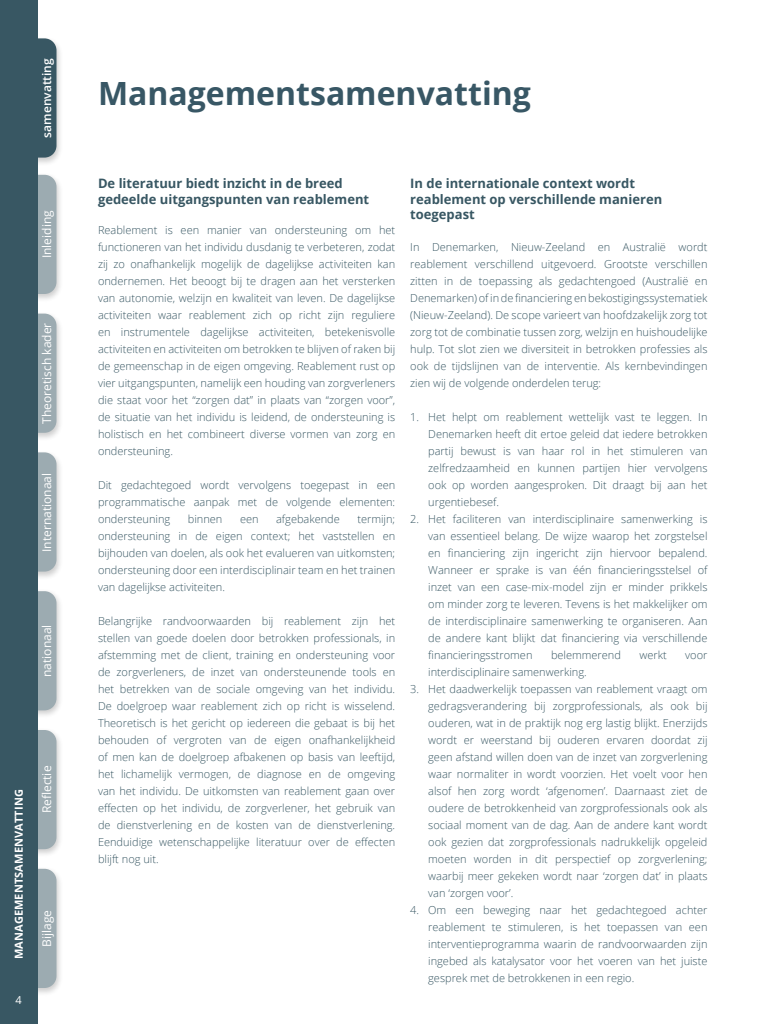
<style>
.page{position:relative;width:768px;height:1024px;background:#fff}
.page>*{position:absolute;margin:0;border:0;box-sizing:border-box;transform-origin:0 0}
.t1{font:700 32px "Open Sans";color:#385765}
.t2{font:700 13px/15.6px "Open Sans";color:#385763}
.t3{font:12px "Open Sans";color:#fff}
.t4{font:600 12px "Open Sans";color:#fff}
.t5{font:300 11px/17px "Open Sans";color:#385763;text-align:justify}
.t6{font:700 11px "Open Sans";letter-spacing:.01em;color:#fff}
.t7{font:11px "Open Sans";color:#fff}
</style>
<div class="page">
<div style="left:15px;top:450px;width:49px;height:130px;background:#000;opacity:.2"></div>
<div style="left:18px;top:452px;width:38px;height:120px;background:#9cabb1;border-radius:12px"></div>
<div style="left:15px;top:589px;width:49px;height:130px;background:#000;opacity:.2"></div>
<div style="left:18px;top:591px;width:38px;height:119px;background:#9cabb1;border-radius:12px"></div>
<div style="left:15px;top:728px;width:49px;height:130px;background:#000;opacity:.2"></div>
<div style="left:18px;top:730px;width:38px;height:119px;background:#9cabb1;border-radius:12px"></div>
<div style="left:15px;top:867px;width:49px;height:130px;background:#000;opacity:.2"></div>
<div style="left:18px;top:869px;width:38px;height:119px;background:#9cabb1;border-radius:12px"></div>
<div style="left:15px;top:311px;width:49px;height:130px;background:#000;opacity:.2"></div>
<div style="left:18px;top:314px;width:38px;height:119px;background:#9cabb1;border-radius:12px"></div>
<div style="left:15px;top:173px;width:49px;height:130px;background:#000;opacity:.2"></div>
<div style="left:18px;top:175px;width:38px;height:119px;background:#9cabb1;border-radius:12px"></div>
<div style="left:15px;top:36px;width:49px;height:130px;background:#000;opacity:.2"></div>
<div style="left:18px;top:38px;width:38px;height:120px;background:#385763;border-radius:12px"></div>
<div style="left:0;top:0;width:38px;height:1024px;background:#385763"></div>
<p class="t4" style="left:39px;top:138px;width:81px;rotate:-90deg">samenvatting</p>
<p class="t3" style="left:39px;top:258px;width:49px;rotate:-90deg">Inleiding</p>
<p class="t3" style="left:39px;top:424px;width:102px;rotate:-90deg">Theoretisch kader</p>
<p class="t3" style="left:39px;top:552px;width:80px;rotate:-90deg">Internationaal</p>
<p class="t3" style="left:39px;top:677px;width:54px;rotate:-90deg">nationaal</p>
<p class="t6" style="left:11px;top:959px;width:171px;rotate:-90deg">MANAGEMENTSAMENVATTING</p>
<p class="t7" style="left:15px;top:992px;width:8px">4</p>
<p class="t3" style="left:39px;top:813px;width:49px;rotate:-90deg">Reflectie</p>
<p class="t3" style="left:39px;top:947px;width:38px;rotate:-90deg">Bijlage</p>
<h1 class="t1" style="left:98px;top:71px;width:434px">Managementsamenvatting</h1>
<p class="t2" style="left:98px;top:175px;width:273px">De literatuur biedt inzicht in de breed gedeelde uitgangspunten van reablement</p>
<p class="t5" style="left:98px;top:221px;width:299px">Reablement is een manier van ondersteuning om het functioneren van het individu dusdanig te verbeteren, zodat zij zo onafhankelijk mogelijk de dagelijkse activiteiten kan ondernemen. Het beoogt bij te dragen aan het versterken van autonomie, welzijn en kwaliteit van leven. De dagelijkse activiteiten waar reablement zich op richt zijn reguliere en instrumentele dagelijkse activiteiten, betekenisvolle activiteiten en activiteiten om betrokken te blijven of raken bij de gemeenschap in de eigen omgeving. Reablement rust op vier uitgangspunten, namelijk een houding van zorgverleners die staat voor het “zorgen dat” in plaats van “zorgen voor”, de situatie van het individu is leidend, de ondersteuning is holistisch en het combineert diverse vormen van zorg en ondersteuning.</p>
<p class="t5" style="left:98px;top:476px;width:299px">Dit gedachtegoed wordt vervolgens toegepast in een programmatische aanpak met de volgende elementen: ondersteuning</p>
<p class="t5" style="left:188px;top:510px;width:36px">binnen</p>
<p class="t5" style="left:240px;top:510px;width:20px">een</p>
<p class="t5" style="left:276px;top:510px;width:65px">afgebakende</p>
<p class="t5" style="left:98px;top:510px;width:299px;text-indent:259px">termijn; ondersteuning in de eigen context; het vaststellen en bijhouden van doelen, als ook het evalueren van uitkomsten; ondersteuning door een interdisciplinair team en het trainen van dagelijkse activiteiten.</p>
<p class="t5" style="left:98px;top:612px;width:299px">Belangrijke randvoorwaarden bij reablement zijn het stellen van goede doelen door betrokken professionals, in afstemming met de client, training en ondersteuning voor de zorgverleners, de inzet van ondersteunende tools en het betrekken van de sociale omgeving van het individu.<br>De doelgroep waar reablement zich op richt is wisselend.<br>Theoretisch is het gericht op iedereen die gebaat is bij het behouden of vergroten van de eigen onafhankelijkheid of men kan de doelgroep afbakenen op basis van leeftijd, het lichamelijk vermogen, de diagnose en de omgeving van het individu. De uitkomsten van reablement gaan over effecten op het individu, de zorgverlener, het gebruik van de dienstverlening en de kosten van de dienstverlening.<br>Eenduidige wetenschappelijke literatuur over de effecten blijft nog uit.</p>
<p class="t2" style="left:410px;top:175px;width:253px">In de internationale context wordt reablement op verschillende manieren toegepast</p>
<p class="t5" style="left:410px;top:238px;width:299px">In Denemarken, Nieuw-Zeeland en Australië wordt reablement verschillend uitgevoerd. Grootste verschillen zitten in de toepassing als gedachtengoed (Australië en Denemarken) of in de financiering en bekostigingssystematiek (Nieuw-Zeeland). De scope varieert van hoofdzakelijk zorg tot zorg tot de combinatie tussen zorg, welzijn en huishoudelijke hulp. Tot slot zien we diversiteit in betrokken professies als ook de tijdslijnen van de interventie. Als kernbevindingen zien wij de volgende onderdelen terug:</p>
<p class="t5" style="left:428px;top:408px;width:281px;text-indent:-18px">1. Het helpt om reablement wettelijk vast te leggen. In Denemarken heeft dit ertoe geleid dat iedere betrokken partij bewust is van haar rol in het stimuleren van zelfredzaamheid en kunnen partijen hier vervolgens ook op worden aangesproken. Dit draagt bij aan het urgentiebesef.</p>
<p class="t5" style="left:428px;top:510px;width:281px;text-indent:-18px">2. Het faciliteren van interdisciplinaire samenwerking is van essentieel belang. De wijze waarop het zorgstelsel en financiering zijn ingericht zijn hiervoor bepalend.<br>Wanneer er sprake is van één financieringsstelsel of inzet van een case-mix-model zijn er minder prikkels om minder zorg te leveren. Tevens is het makkelijker om de interdisciplinaire samenwerking te organiseren. Aan de andere kant blijkt dat financiering via verschillende financieringsstromen</p>
<p class="t5" style="left:551px;top:646px;width:71px">belemmerend</p>
<p class="t5" style="left:639px;top:646px;width:29px">werkt</p>
<p class="t5" style="left:685px;top:646px;width:24px">voor</p>
<p class="t5" style="left:428px;top:663px;width:160px">interdisciplinaire samenwerking.</p>
<p class="t5" style="left:428px;top:680px;width:281px;text-indent:-18px">3. Het daadwerkelijk toepassen van reablement vraagt om gedragsverandering bij zorgprofessionals, als ook bij ouderen, wat in de praktijk nog erg lastig blijkt. Enerzijds wordt er weerstand bij ouderen ervaren doordat zij geen afstand willen doen van de inzet van zorgverlening waar normaliter in wordt voorzien. Het voelt voor hen alsof hen zorg wordt ‘afgenomen’. Daarnaast ziet de oudere de betrokkenheid van zorgprofessionals ook als sociaal moment van de dag. Aan de andere kant wordt ook gezien dat zorgprofessionals nadrukkelijk opgeleid moeten worden in dit perspectief op zorgverlening; waarbij meer gekeken wordt naar ‘zorgen dat’ in plaats van ‘zorgen voor’.</p>
<p class="t5" style="left:428px;top:901px;width:281px;text-indent:-18px">4. Om een beweging naar het gedachtegoed achter reablement te stimuleren, is het toepassen van een interventieprogramma waarin de randvoorwaarden zijn ingebed als katalysator voor het voeren van het juiste gesprek met de betrokkenen in een regio.</p>
</div>
